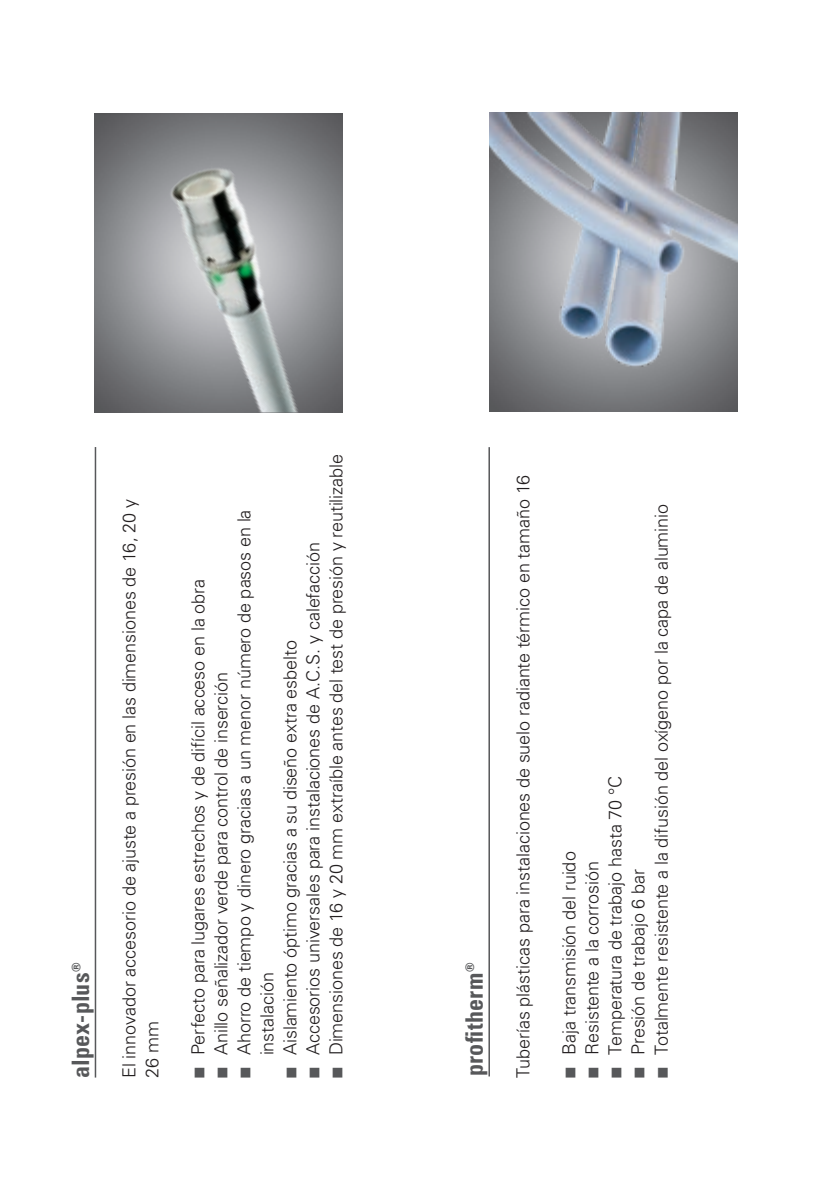
<style>
.page{position:relative;width:840px;height:1191px;background:#fff}
.page>*{position:absolute;margin:0;border:0;box-sizing:border-box;transform-origin:0 0}
.t1{font:700 condensed 24px "Univers LT Pro";letter-spacing:.01em;color:#57585a}
.t2{font:300 18px/23px "Univers LT Pro 45";letter-spacing:-.005em;color:#231f20}
.t3{font:14px "Zapf Dingbats";color:#57585a}
.s1{color:#57585a}
</style>
<div class="page">
<img style="left:95px;top:113px;width:247px;height:299px">
<img style="left:110px;top:113px;width:230px;height:299px">
<img style="left:489px;top:112px;width:247px;height:299px">
<hr style="left:95px;top:447px;width:1px;height:630px;background:#57585a">
<hr style="left:488px;top:447px;width:1px;height:629px;background:#57585a">
<h1 class="t1" style="left:66px;top:1077px;width:116px;rotate:-90deg">alpex-plus®</h1>
<p class="t2" style="left:117px;top:1078px;width:580px;rotate:-90deg">El innovador accesorio de ajuste a presión en las dimensiones de 16, 20 y<br>26 mm</p>
<p class="t2" style="left:232px;top:1055px;width:547px;text-indent:-23px;rotate:-90deg"><span class="s1">■</span> Ahorro de tiempo y dinero gracias a un menor número de pasos en la instalación</p>
<p class="t2" style="left:186px;top:1055px;width:478px;rotate:-90deg">Perfecto para lugares estrechos y de difícil acceso en la obra</p>
<p class="t2" style="left:209px;top:1078px;width:407px;rotate:-90deg"><span class="s1">■</span> Anillo señalizador verde para control de inserción</p>
<p class="t3" style="left:193px;top:1078px;width:12px;rotate:-90deg">■</p>
<p class="t2" style="left:324px;top:1078px;width:625px;rotate:-90deg"><span class="s1">■</span> Dimensiones de 16 y 20 mm extraíble antes del test de presión y reutilizable</p>
<p class="t2" style="left:301px;top:1078px;width:537px;rotate:-90deg"><span class="s1">■</span> Accesorios universales para instalaciones de A.C.S. y calefacción</p>
<p class="t2" style="left:278px;top:1078px;width:439px;rotate:-90deg"><span class="s1">■</span> Aislamiento óptimo gracias a su diseño extra esbelto</p>
<h1 class="t1" style="left:459px;top:1076px;width:115px;rotate:-90deg">profitherm®</h1>
<p class="t2" style="left:511px;top:1077px;width:604px;rotate:-90deg">Tuberías plásticas para instalaciones de suelo radiante térmico en tamaño 16</p>
<p class="t2" style="left:557px;top:1077px;width:228px;rotate:-90deg"><span class="s1">■</span> Baja transmisión del ruido</p>
<p class="t2" style="left:580px;top:1077px;width:218px;rotate:-90deg"><span class="s1">■</span> Resistente a la corrosión</p>
<p class="t2" style="left:649px;top:1077px;width:575px;rotate:-90deg"><span class="s1">■</span> Totalmente resistente a la difusión del oxígeno por la capa de aluminio</p>
<p class="t2" style="left:603px;top:1077px;width:303px;rotate:-90deg"><span class="s1">■</span> Temperatura de trabajo hasta 70 °C</p>
<p class="t2" style="left:626px;top:1077px;width:210px;rotate:-90deg"><span class="s1">■</span> Presión de trabajo 6 bar</p>
</div>
